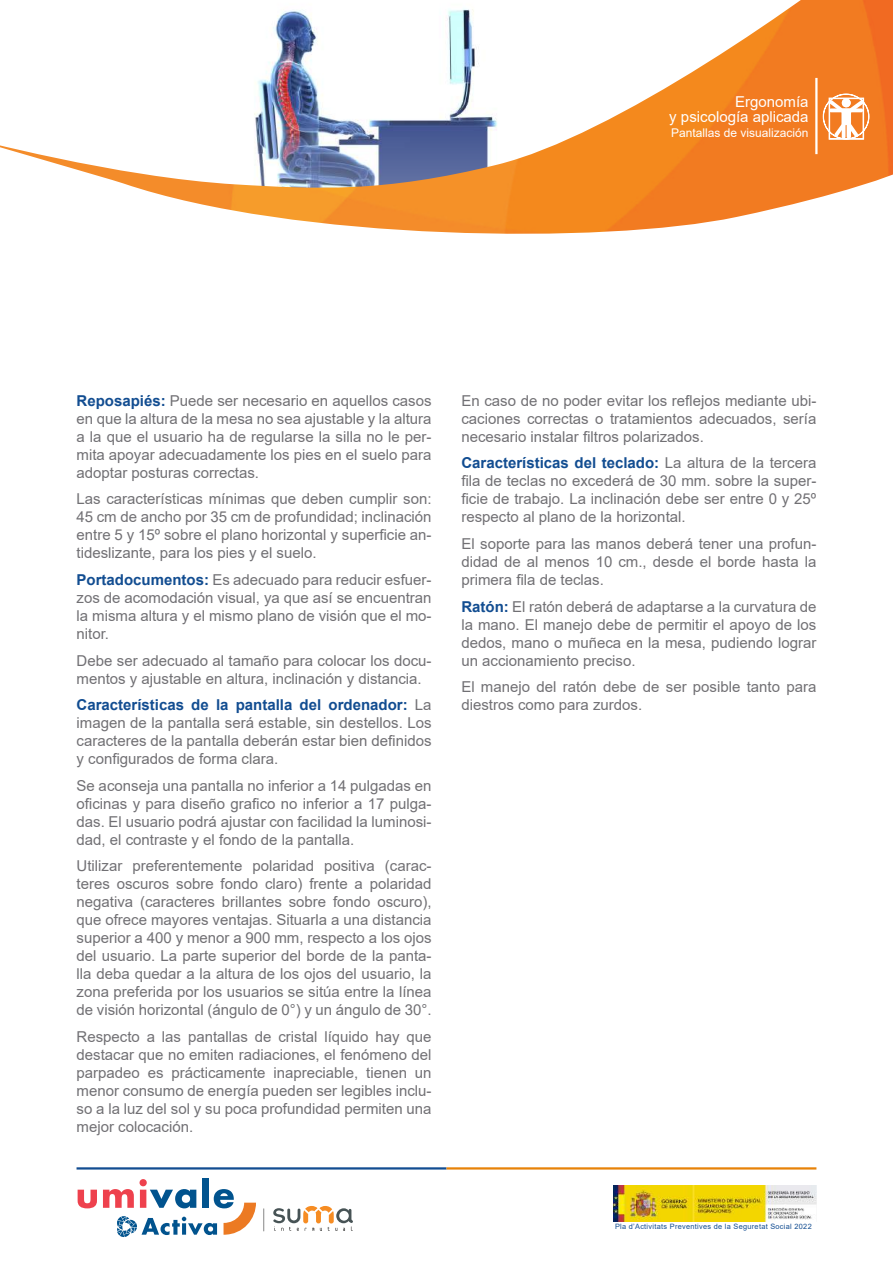
<style>
.page{position:relative;width:893px;height:1263px;background:#fff}
.page>*{position:absolute;margin:0;border:0;box-sizing:border-box;transform-origin:0 0}
.t1{font:15px/18px "Arial";color:#717074;text-align:justify}
.t2{font:15px/15px "Arial";color:#fff;text-align:right}
.t3{font:12px "Arial";color:#fff}
.t4{font:7.35px "Arial";letter-spacing:.04em;color:#124d91}
.s1{font-weight:700;color:#124d91}
</style>
<div class="page">
<img style="left:614px;top:1185px;width:202px;height:36px">
<hr style="left:77px;top:1167px;width:369px;height:2px;background:#124d91">
<hr style="left:446px;top:1167px;width:370px;height:2px;background:#e78208">
<img style="left:0;top:0;width:893px;height:234px">
<hr style="left:815px;top:78px;width:2px;height:76px;background:#fff">
<svg style="left:822px;top:93px;width:48px;height:47px"></svg>
<svg style="left:273px;top:1206px;width:80px;height:25px"></svg>
<svg style="left:264px;top:1208px;width:1px;height:23px"></svg>
<svg style="left:78px;top:1190px;width:19px;height:18px"></svg>
<div style="left:203px;top:1178px;width:6px;height:30px;background:#01538e"></div>
<svg style="left:103px;top:1179px;width:153px;height:58px"></svg>
<p class="t2" style="left:669px;top:94px;width:141px">Ergonomía<br>y psicología aplicada</p>
<p class="t3" style="left:671px;top:125px;width:139px">Pantallas de visualización</p>
<p class="t1" style="left:77px;top:392px;width:357px"><span class="s1">Reposapiés:</span> Puede ser necesario en aquellos casos en que la altura de la mesa no sea ajustable y la altura a la que el usuario ha de regularse la silla no le per&shy;mita apoyar adecuadamente los pies en el suelo para adoptar posturas correctas.</p>
<p class="t1" style="left:77px;top:490px;width:357px">Las características mínimas que deben cumplir son:<br>45 cm de ancho por 35 cm de profundidad; inclinación entre 5 y 15º sobre el plano horizontal y superficie an&shy;tideslizante, para los pies y el suelo.</p>
<p class="t1" style="left:77px;top:571px;width:357px"><span class="s1">Portadocumentos:</span> Es adecuado para reducir esfuer&shy;zos de acomodación visual, ya que así se encuentran la misma altura y el mismo plano de visión que el mo&shy;nitor.</p>
<p class="t1" style="left:77px;top:651px;width:357px">Debe ser adecuado al tamaño para colocar los docu&shy;mentos y ajustable en altura, inclinación y distancia.</p>
<p class="t1" style="left:77px;top:696px;width:357px"><span class="s1">Características de la pantalla del ordenador:</span> La imagen de la pantalla será estable, sin destellos. Los caracteres de la pantalla deberán estar bien definidos y configurados de forma clara.</p>
<p class="t1" style="left:77px;top:776px;width:357px">Se aconseja una pantalla no inferior a 14 pulgadas en oficinas y para diseño grafico no inferior a 17 pulga&shy;das. El usuario podrá ajustar con facilidad la luminosi&shy;dad, el contraste y el fondo de la pantalla.</p>
<p class="t1" style="left:77px;top:857px;width:357px">Utilizar preferentemente polaridad positiva (carac&shy;teres oscuros sobre fondo claro) frente a polaridad negativa (caracteres brillantes sobre fondo oscuro), que ofrece mayores ventajas. Situarla a una distancia superior a 400 y menor a 900 mm, respecto a los ojos del usuario. La parte superior del borde de la panta&shy;lla deba quedar a la altura de los ojos del usuario, la zona preferida por los usuarios se sitúa entre la línea de visión horizontal (ángulo de 0°) y un ángulo de 30°.</p>
<p class="t1" style="left:77px;top:1027px;width:357px">Respecto a las pantallas de cristal líquido hay que destacar que no emiten radiaciones, el fenómeno del parpadeo es prácticamente inapreciable, tienen un menor consumo de energía pueden ser legibles inclu&shy;so a la luz del sol y su poca profundidad permiten una mejor colocación.</p>
<p class="t1" style="left:461px;top:392px;width:357px">En caso de no poder evitar los reflejos mediante ubi&shy;caciones correctas o tratamientos adecuados, sería necesario instalar filtros polarizados.</p>
<p class="t1" style="left:461px;top:454px;width:357px"><span class="s1">Características del teclado:</span> La altura de la tercera fila de teclas no excederá de 30 mm. sobre la super&shy;ficie de trabajo. La inclinación debe ser entre 0 y 25º respecto al plano de la horizontal.</p>
<p class="t1" style="left:461px;top:535px;width:357px">El soporte para las manos deberá tener una profun&shy;didad de al menos 10 cm., desde el borde hasta la primera fila de teclas.</p>
<p class="t1" style="left:461px;top:597px;width:357px"><span class="s1">Ratón:</span> El ratón deberá de adaptarse a la curvatura de la mano. El manejo debe de permitir el apoyo de los dedos, mano o muñeca en la mesa, pudiendo lograr un accionamiento preciso.</p>
<p class="t1" style="left:461px;top:678px;width:357px">El manejo del ratón debe de ser posible tanto para diestros como para zurdos.</p>
<p class="t4" style="left:615px;top:1221px;width:198px">Pla d’Activitats Preventives de la Seguretat Social 2022</p>
</div>
